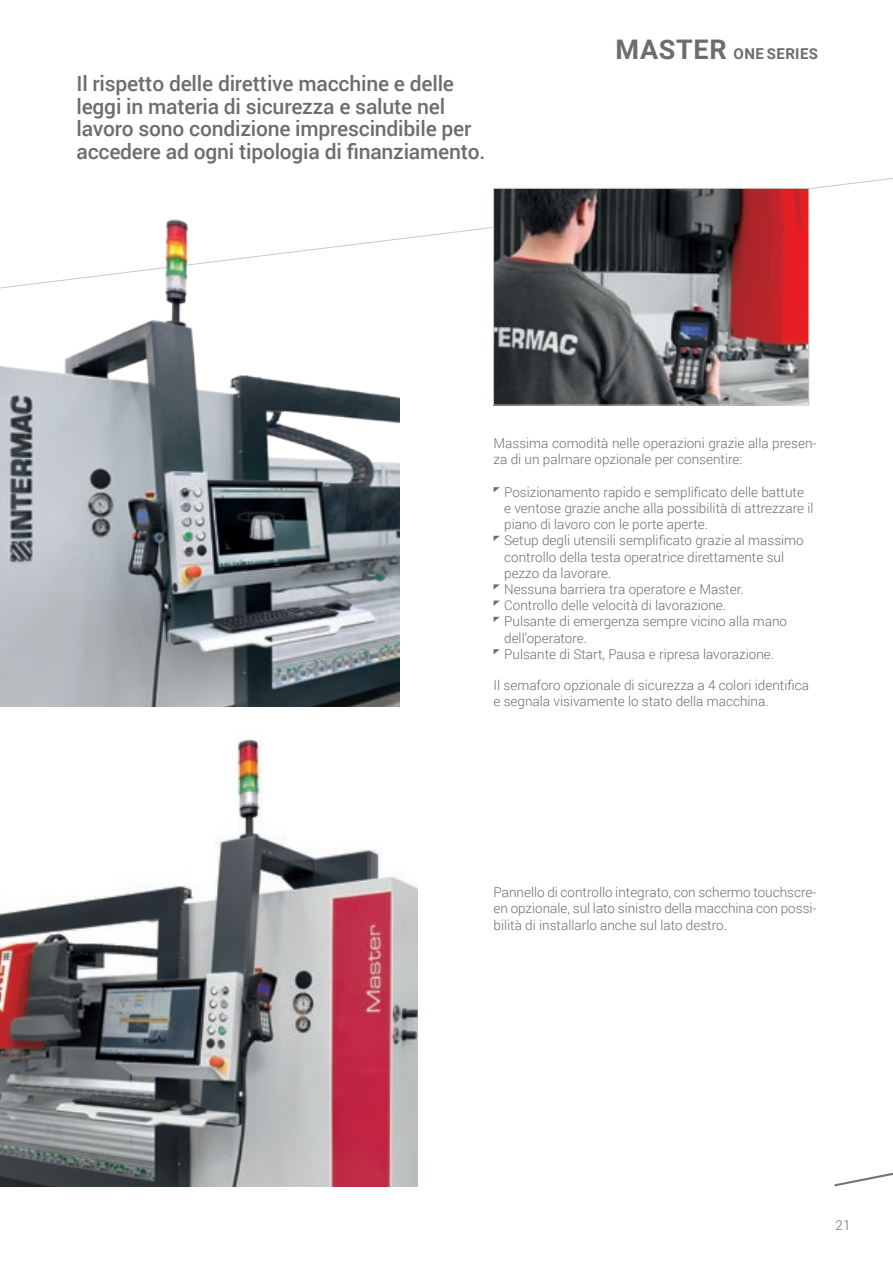
<style>
.page{position:relative;width:893px;height:1263px;background:#fff}
.page>*{position:absolute;margin:0;border:0;box-sizing:border-box;transform-origin:0 0}
._2_SOTTOTITOLO_ROSSO{font:500 21px/22.5px "Roboto";letter-spacing:-.01em;color:#6c6d70}
.t1{font:700 15px "Roboto";letter-spacing:.025em;color:#6c6d70}
._5_TESTO_9_grigio{font:300 13.5px/16.2px "Roboto";color:#6c6d70}
.s1{font-size:27px}
</style>
<div class="page">
<svg style="left:834px;top:1172px;width:59px;height:14px"></svg>
<img style="left:0;top:219px;width:399px;height:487px">
<img style="left:495px;top:190px;width:312px;height:213px">
<div style="left:493px;top:188px;width:316px;height:217px;border:1px solid #c9cacc"></div>
<img style="left:0;top:739px;width:417px;height:447px">
<svg style="left:494px;top:487px;width:6px;height:5px"></svg>
<svg style="left:494px;top:536px;width:6px;height:5px"></svg>
<svg style="left:494px;top:584px;width:6px;height:5px"></svg>
<svg style="left:494px;top:601px;width:6px;height:5px"></svg>
<svg style="left:494px;top:617px;width:6px;height:5px"></svg>
<svg style="left:494px;top:649px;width:6px;height:5px"></svg>
<p class="_2_SOTTOTITOLO_ROSSO" style="left:77px;top:72px;width:410px">Il rispetto delle direttive macchine e delle leggi in materia di sicurezza e salute nel lavoro sono condizione imprescindibile per accedere ad ogni tipologia di finanziamento.</p>
<p class="t1" style="left:615px;top:43px;width:204px"><span class="s1">MASTER</span> ONE SERIES</p>
<p class="_5_TESTO_9_grigio" style="left:494px;top:435px;width:324px">Massima comodità nelle operazioni grazie alla presen&shy;za di un palmare opzionale per consentire:</p>
<p class="_5_TESTO_9_grigio" style="left:504px;top:483px;width:311px">Posizionamento rapido e semplificato delle battute e ventose grazie anche alla possibilità di attrezzare il piano di lavoro con le porte aperte.</p>
<p class="_5_TESTO_9_grigio" style="left:504px;top:532px;width:301px">Setup degli utensili semplificato grazie al massimo controllo della testa operatrice direttamente sul pezzo da lavorare.</p>
<p class="_5_TESTO_9_grigio" style="left:504px;top:581px;width:241px">Nessuna barriera tra operatore e Master.</p>
<p class="_5_TESTO_9_grigio" style="left:504px;top:597px;width:223px">Controllo delle velocità di lavorazione.</p>
<p class="_5_TESTO_9_grigio" style="left:504px;top:613px;width:284px">Pulsante di emergenza sempre vicino alla mano dell’operatore.</p>
<p class="_5_TESTO_9_grigio" style="left:504px;top:645px;width:271px">Pulsante di Start, Pausa e ripresa lavorazione.</p>
<p class="_5_TESTO_9_grigio" style="left:494px;top:676px;width:317px">Il semaforo opzionale di sicurezza a 4 colori identifica</p>
<p class="_5_TESTO_9_grigio" style="left:494px;top:693px;width:277px">e segnala visivamente lo stato della macchina.</p>
<p class="_5_TESTO_9_grigio" style="left:494px;top:884px;width:324px;text-align:justify">Pannello di controllo integrato, con schermo touchscre&shy;en opzionale, sul lato sinistro della macchina con possi&shy;bilità di installarlo anche sul lato destro.</p>
<p class="_5_TESTO_9_grigio" style="left:836px;top:1216px;width:16px">21</p>
</div>
